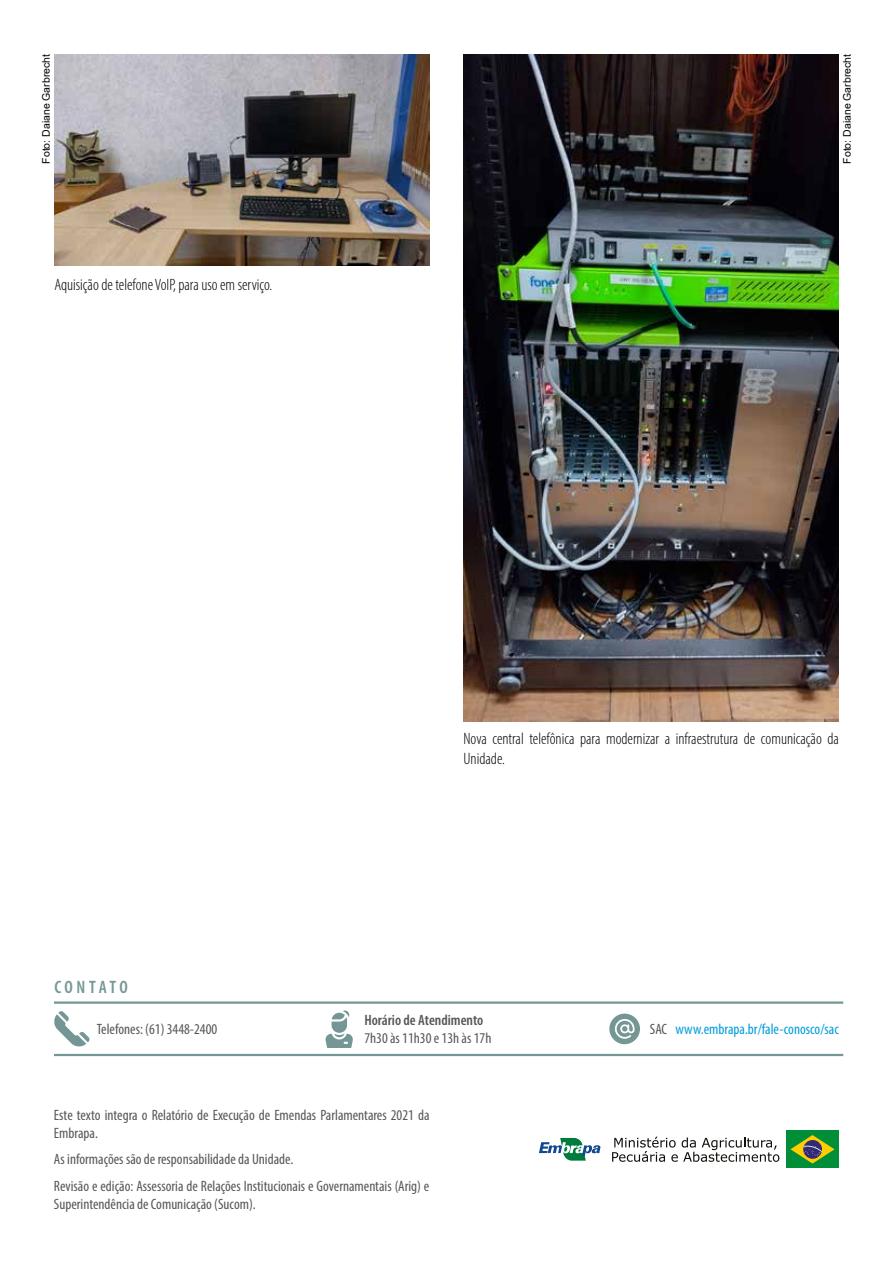
<style>
.page{position:relative;width:893px;height:1263px;background:#fff}
.page>*{position:absolute;margin:0;border:0;box-sizing:border-box;transform-origin:0 0}
.t1{font:600 condensed 18px "Myriad Pro";letter-spacing:.185em;color:#749796}
.t2{font:300 condensed 16.5px/19.8px "Myriad Pro";color:#000}
.t3{font:condensed 15px/18px "Myriad Pro";color:#575756}
.t4{font:condensed 15px "Myriad Pro";color:#009ddb}
.t5{font:600 condensed 15px "Myriad Pro";color:#575756}
.t6{font:10.5px "Arial";color:#000}
.s1{color:#575756}
</style>
<div class="page">
<img style="left:463px;top:54px;width:376px;height:667px">
<img style="left:54px;top:54px;width:376px;height:211px">
<hr style="left:54px;top:1054px;width:789px;height:2px;background:#749796">
<svg style="left:325px;top:1010px;width:28px;height:38px"></svg>
<svg style="left:54px;top:1011px;width:36px;height:35px"></svg>
<svg style="left:609px;top:1013px;width:31px;height:31px"></svg>
<svg style="left:612px;top:1137px;width:167px;height:25px"></svg>
<div style="left:786px;top:1130px;width:53px;height:38px;background:#008e39"></div>
<svg style="left:790px;top:1135px;width:44px;height:28px"></svg>
<svg style="left:539px;top:1138px;width:62px;height:22px"></svg>
<hr style="left:54px;top:1001px;width:789px;height:3px;background:#749796">
<p class="t6" style="left:39px;top:164px;width:111px;rotate:-90deg">Foto: Daiane Garbrecht</p>
<p class="t6" style="left:840px;top:164px;width:111px;rotate:-90deg">Foto: Daiane Garbrecht</p>
<p class="t2" style="left:54px;top:275px;width:219px">Aquisição de telefone VoIP, para uso em serviço.</p>
<p class="t1" style="left:54px;top:976px;width:75px">CONTATO</p>
<p class="t2" style="left:463px;top:728px;width:377px">Nova central telefônica para modernizar a infraestrutura de comunicação da<br>Unidade.</p>
<p class="t5" style="left:364px;top:1011px;width:120px">Horário de Atendimento</p>
<p class="t3" style="left:364px;top:1029px;width:128px">7h30 às 11h30 e 13h às 17h</p>
<p class="t3" style="left:97px;top:1020px;width:122px">Telefones: (61) 3448-2400</p>
<p class="t4" style="left:650px;top:1020px;width:190px"><span class="s1">SAC</span> www.embrapa.br/fale-conosco/sac</p>
<p class="t3" style="left:54px;top:1106px;width:377px">Este texto integra o Relatório de Execução de Emendas Parlamentares 2021 da<br>Embrapa.</p>
<p class="t3" style="left:54px;top:1146px;width:377px;line-height:26.5px">As informações são de responsabilidade da Unidade.<br>Revisão e edição: Assessoria de Relações Institucionais e Governamentais (Arig) e</p>
<p class="t3" style="left:54px;top:1195px;width:203px">Superintendência de Comunicação (Sucom).</p>
</div>
